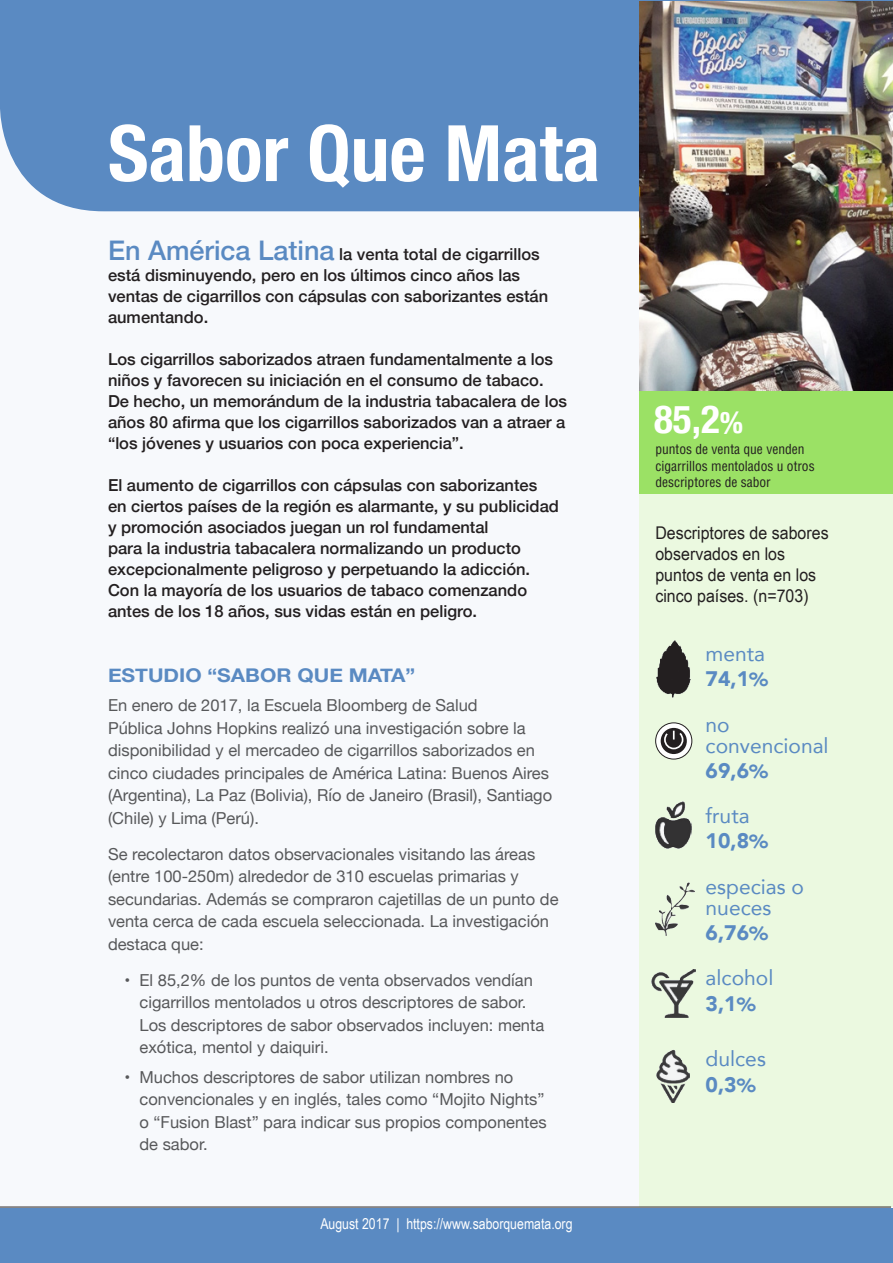
<style>
.page{position:relative;width:893px;height:1263px;background:#fff}
.page>*{position:absolute;margin:0;border:0;box-sizing:border-box;transform-origin:0 0}
.t1{font:700 condensed 78px "Helvetica Neue";color:#fff}
.bullets{font:700 condensed 39px "Helvetica Neue";color:#fff}
.fig_boxes{font:21px/25.2px "Avenir";color:#5a8ac2}
.fig_boxes-2{font:900 21px "Avenir";color:#5a8ac2}
.t2{font:700 18.9px "Helvetica Neue";color:#5a8ac2;scale:1.11 1}
.t3{font:17.55px/21px "Arial Narrow";color:#231f20;scale:1.11 1}
.t4{font:16.5px/22.5px "Helvetica Neue";color:#57585a}
.intro{font:500 16.5px/21px "Helvetica Neue";color:#231f20}
.date_and_website{font:15px "Arial Narrow";color:#fff}
.bullets-2{font:condensed 13.5px/16.5px "Helvetica";color:#231f20}
.s1{font-size:27px;color:#5a8ac2}
.s2{font-size:30px}
.s3{font-weight:900}
.s4{font-weight:900;font-size:18.9px}
.s5{font-size:18.9px}
</style>
<div class="page">
<div style="left:0;top:1208px;width:893px;height:54px;background:#5a8ac2"></div>
<div style="left:0;top:0;width:642px;height:1207px;background:#f7f9fc"></div>
<div style="left:0;top:0;width:893px;height:211px;background:#5a8ac2"></div>
<div style="left:639px;top:494px;width:254px;height:713px;background:#ebf9e0"></div>
<div style="left:639px;top:391px;width:254px;height:103px;background:#9be165"></div>
<img style="left:639px;top:2px;width:254px;height:389px">
<hr style="left:0;top:1207px;width:891px;height:1px;background:#231f20">
<img style="left:656px;top:640px;width:35px;height:58px">
<img style="left:656px;top:801px;width:36px;height:47px">
<img style="left:655px;top:882px;width:40px;height:53px">
<img style="left:652px;top:970px;width:43px;height:48px">
<img style="left:656px;top:1049px;width:33px;height:53px">
<svg style="left:656px;top:723px;width:36px;height:36px"></svg>
<div style="left:655px;top:723px;width:37px;height:36px;border:1px solid #231f20;border-radius:50%"></div>
<div style="left:661px;top:728px;width:26px;height:26px;background:#231f20;border-radius:50%"></div>
<svg style="left:663px;top:731px;width:21px;height:19px"></svg>
<p class="t1" style="left:108px;top:89px;width:494px">Sabor Que Mata</p>
<p class="intro" style="left:108px;top:243px;width:442px"><span class="s1">En América Latina</span> la venta total de cigarrillos está disminuyendo, pero en los últimos cinco años las ventas de cigarrillos con cápsulas con saborizantes están aumentando.</p>
<p class="intro" style="left:108px;top:348px;width:447px">Los cigarrillos saborizados atraen fundamentalmente a los niños y favorecen su iniciación en el consumo de tabaco.</p>
<p class="intro" style="left:108px;top:390px;width:460px;text-align:justify">De hecho, un memorándum de la industria tabacalera de los años 80 afirma que los cigarrillos saborizados van a atraer a “los jóvenes y usuarios con poca experiencia”.</p>
<p class="intro" style="left:108px;top:474px;width:452px">El aumento de cigarrillos con cápsulas con saborizantes en ciertos países de la región es alarmante, y su publicidad y promoción asociados juegan un rol fundamental<br>para la industria tabacalera normalizando un producto excepcionalmente peligroso y perpetuando la adicción.<br>Con la mayoría de los usuarios de tabaco comenzando antes de los 18 años, sus vidas están en peligro.</p>
<p class="t2" style="left:108px;top:661px;width:278px">ESTUDIO “SABOR QUE MATA”</p>
<p class="t4" style="left:108px;top:695px;width:446px">En enero de 2017, la Escuela Bloomberg de Salud<br>Pública Johns Hopkins realizó una investigación sobre la disponibilidad y el mercadeo de cigarrillos saborizados en cinco ciudades principales de América Latina: Buenos Aires (Argentina), La Paz (Bolivia), Río de Janeiro (Brasil), Santiago (Chile) y Lima (Perú).</p>
<p class="t4" style="left:108px;top:844px;width:452px">Se recolectaron datos observacionales visitando las áreas (entre 100-250m) alrededor de 310 escuelas primarias y secundarias. Además se compraron cajetillas de un punto de venta cerca de cada escuela seleccionada. La investigación destaca que:</p>
<p class="t4" style="left:140px;top:970px;width:406px;text-indent:-15px">• El 85,2% de los puntos de venta observados vendían cigarrillos mentolados u otros descriptores de sabor.<br>Los descriptores de sabor observados incluyen: menta exótica, mentol y daiquiri.</p>
<p class="t4" style="left:140px;top:1066px;width:409px;text-indent:-15px">• Muchos descriptores de sabor utilizan nombres no convencionales y en inglés, tales como “Mojito Nights” o “Fusion Blast” para indicar sus propios componentes de sabor.</p>
<p class="date_and_website" style="left:320px;top:1213px;width:254px">August 2017 | https://www.saborquemata.org</p>
<p class="bullets" style="left:654px;top:387px;width:90px">85,2<span class="s2">%</span></p>
<p class="bullets-2" style="left:655px;top:441px;width:161px">puntos de venta que venden cigarrillos mentolados u otros descriptores de sabor</p>
<p class="t3" style="left:655px;top:521px;width:158px">Descriptores de sabores observados en los puntos de venta en los cinco países. (n=703)</p>
<p class="fig_boxes" style="left:706px;top:641px;width:64px">menta<br><span class="s3">74,1</span><span class="s4">%</span></p>
<p class="fig_boxes" style="left:706px;top:713px;width:124px;line-height:21px">no convencional</p>
<p class="fig_boxes-2" style="left:706px;top:753px;width:64px">69,6<span class="s5">%</span></p>
<p class="fig_boxes" style="left:706px;top:803px;width:64px">fruta<br><span class="s3">10,8</span><span class="s4">%</span></p>
<p class="fig_boxes" style="left:706px;top:875px;width:100px;line-height:21px">especias o nueces</p>
<p class="fig_boxes-2" style="left:706px;top:915px;width:64px">6,76<span class="s5">%</span></p>
<p class="fig_boxes" style="left:706px;top:965px;width:69px">alcohol<br><span class="s3">3,1</span><span class="s4">%</span></p>
<p class="fig_boxes" style="left:706px;top:1046px;width:62px">dulces<br><span class="s3">0,3</span><span class="s4">%</span></p>
</div>
